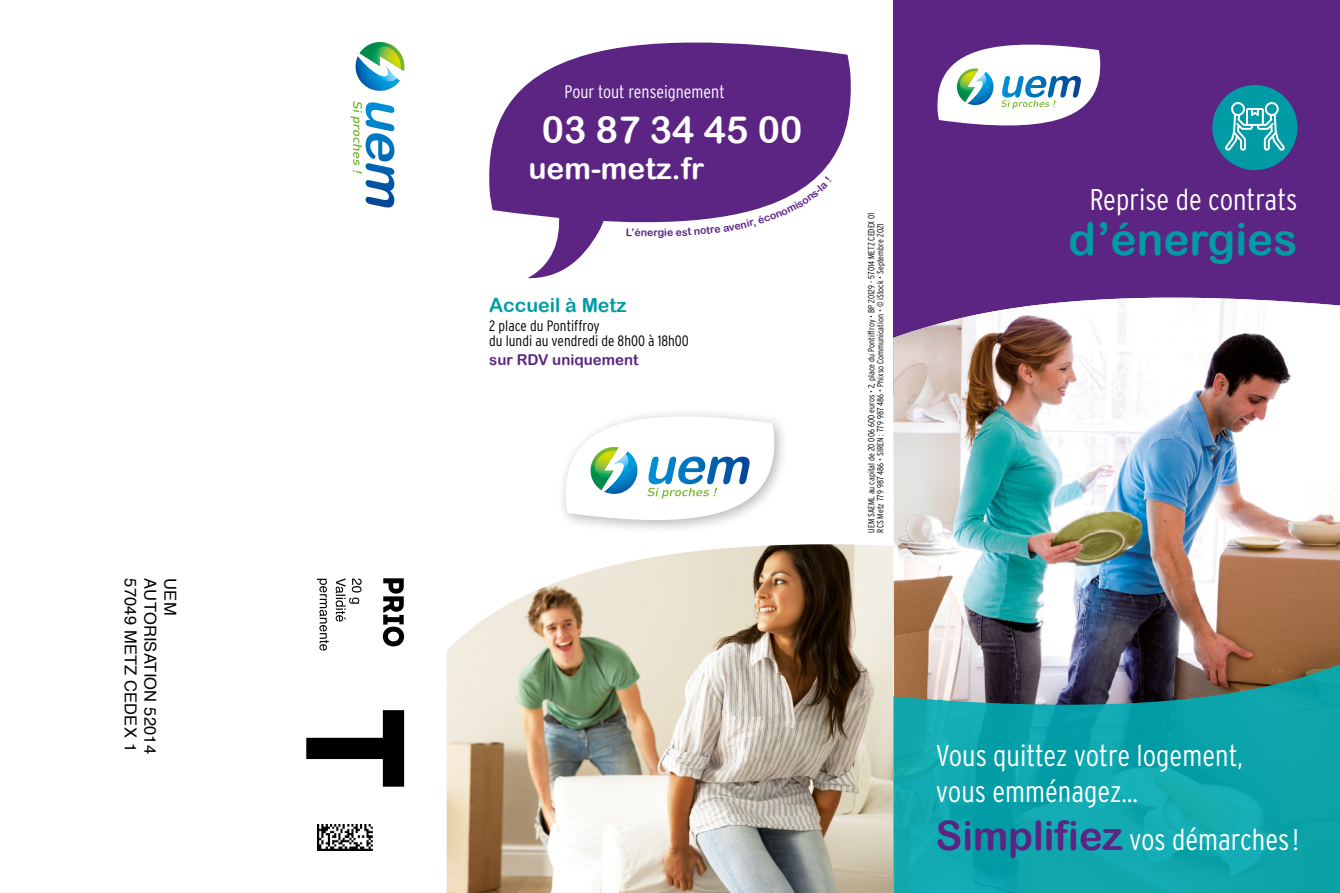
<style>
.page{position:relative;width:1340px;height:893px;background:#fff}
.page>*{position:absolute;margin:0;border:0;box-sizing:border-box;transform-origin:0 0}
.t1{font:45px "Arial Rounded MT Bold";color:#009ba4}
.t2{font:37.5px "Arial Rounded MT Bold";color:#fff}
.t3{font:300 condensed 30px/36px "Interstate";color:#fff}
.t4{font:30px "Arial Rounded MT Bold";color:#fff}
.t5{font:19.5px "Arial Rounded MT Bold";color:#009ba4}
.t6{font:300 condensed 18px "Interstate";color:#fff}
.t7{font:16.5px "Helvetica";letter-spacing:.01em;color:#000}
.t8{font:300 condensed 15px/15px "Interstate";color:#000}
.t9{font:15px "Arial Rounded MT Bold";color:#5c2483}
.t10{font:10.5px "Arial Rounded MT Bold";color:#5c2483}
.t11{font:300 condensed 9px/9px "Interstate";color:#000}
.s1{font-family:"Arial Rounded MT Bold";font-weight:400;font-stretch:normal;font-size:40.5px;color:#5c2483}
</style>
<div class="page">
<svg style="left:350px;top:42px;width:55px;height:166px"></svg>
<svg style="left:306px;top:710px;width:98px;height:77px"></svg>
<svg style="left:317px;top:579px;width:12px;height:72px"></svg>
<svg style="left:335px;top:578px;width:26px;height:44px"></svg>
<svg style="left:383px;top:578px;width:21px;height:68px"></svg>
<img style="left:317px;top:825px;width:55px;height:25px">
<img style="left:446px;top:544px;width:447px;height:349px">
<svg style="left:527px;top:227px;width:74px;height:52px"></svg>
<svg style="left:489px;top:42px;width:362px;height:185px;background:#744495"></svg>
<div style="left:556px;top:407px;width:232px;height:127px;background:#000;opacity:.3"></div>
<svg style="left:563px;top:414px;width:213px;height:109px"></svg>
<div style="left:893px;top:0;width:446px;height:394px;background:#5c2483"></div>
<svg style="left:937px;top:44px;width:164px;height:82px"></svg>
<img style="left:893px;top:298px;width:446px;height:361px">
<svg style="left:893px;top:659px;width:446px;height:234px;background:#1f9ba1"></svg>
<div style="left:1212px;top:85px;width:85px;height:85px;background:#009ba4;border-radius:50%"></div>
<svg style="left:1225px;top:102px;width:59px;height:49px"></svg>
<svg style="left:658px;top:176px;width:173px;height:51px"></svg>
<p class="t7" style="left:143px;top:578px;width:175px;rotate:90deg">57049 METZ CEDEX 1</p>
<p class="t7" style="left:163px;top:578px;width:177px;rotate:90deg">AUTORISATION 52014</p>
<p class="t7" style="left:183px;top:578px;width:38px;rotate:90deg">UEM</p>
<p class="t6" style="left:564px;top:82px;width:162px">Pour tout renseignement</p>
<p class="t2" style="left:542px;top:108px;width:262px">03 87 34 45 00</p>
<p class="t4" style="left:528px;top:151px;width:177px">uem-metz.fr</p>
<p class="t10" style="left:647px;top:226px;width:12px">er</p>
<p class="t5" style="left:489px;top:293px;width:139px">Accueil à Metz</p>
<p class="t8" style="left:489px;top:318px;width:201px">2 place du Pontiffroy<br>du lundi au vendredi de 8h00 à 18h00</p>
<p class="t9" style="left:489px;top:351px;width:151px">sur RDV uniquement</p>
<p class="t11" style="left:866px;top:533px;width:322px;rotate:-90deg">UEM SAEML au capital de 20 006 600 euros • 2, place du Pontiffroy • BP 20129 - 57014 METZ CEDEX 01<br>RCS Metz 779 987 486 • SIREN : 779 987 486 • Phixso Communication • © iStock • Septembre 2021</p>
<p class="t3" style="left:1089px;top:181px;width:209px">Reprise de contrats</p>
<p class="t1" style="left:1068px;top:213px;width:230px">d’énergies</p>
<p class="t3" style="left:935px;top:737px;width:308px">Vous quittez votre logement, vous emménagez…</p>
<p class="t3" style="left:935px;top:822px;width:364px"><span class="s1">Simplifiez</span> vos démarches !</p>
</div>
